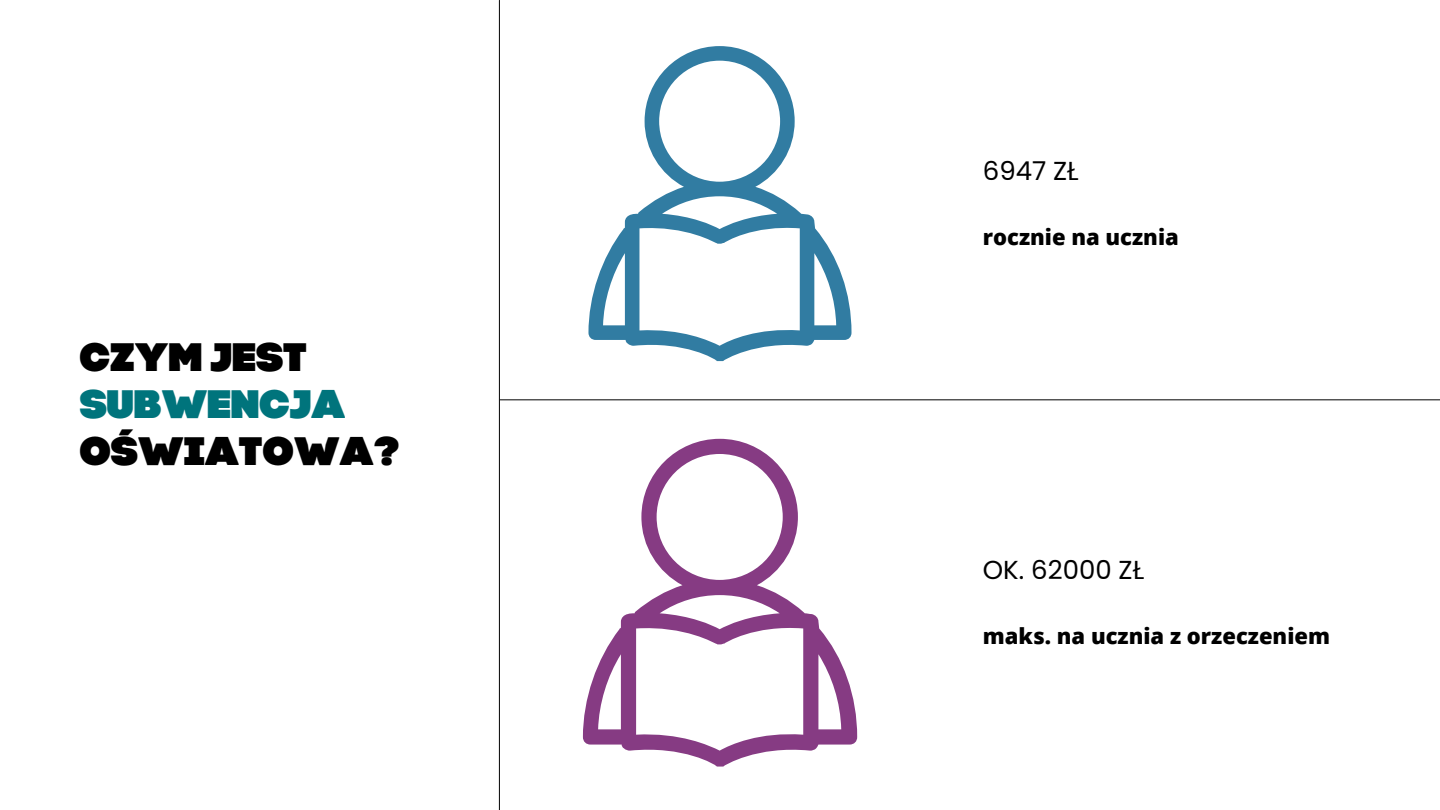
<style>
.page{position:relative;width:1440px;height:810px;background:#fff}
.page>*{position:absolute;margin:0;border:0;box-sizing:border-box;transform-origin:0 0}
.t1{font:39.7px/47.2px "Code Pro Black LC";color:#000}
.t2{font:26px "Poppins";color:#000}
.t3{font:800 22px "Open Sans";color:#000}
.s1{color:#00747c}
</style>
<div class="page">
<svg style="left:588px;top:46px;width:264px;height:315px"></svg>
<svg style="left:583px;top:439px;width:274px;height:328px"></svg>
<hr style="left:499px;top:0;width:1px;height:810px;background:#000">
<hr style="left:500px;top:399px;width:940px;height:1px;background:#000">
<p class="t1" style="left:81px;top:333px;width:321px">CZYM JEST<br><span class="s1">SUBWENCJA<br></span>OŚWIATOWA?</p>
<p class="t2" style="left:983px;top:153px;width:97px">6947 ZŁ</p>
<p class="t3" style="left:983px;top:222px;width:198px">rocznie na ucznia</p>
<p class="t2" style="left:983px;top:552px;width:163px">OK. 62000 ZŁ</p>
<p class="t3" style="left:983px;top:621px;width:349px">maks. na ucznia z orzeczeniem</p>
</div>
